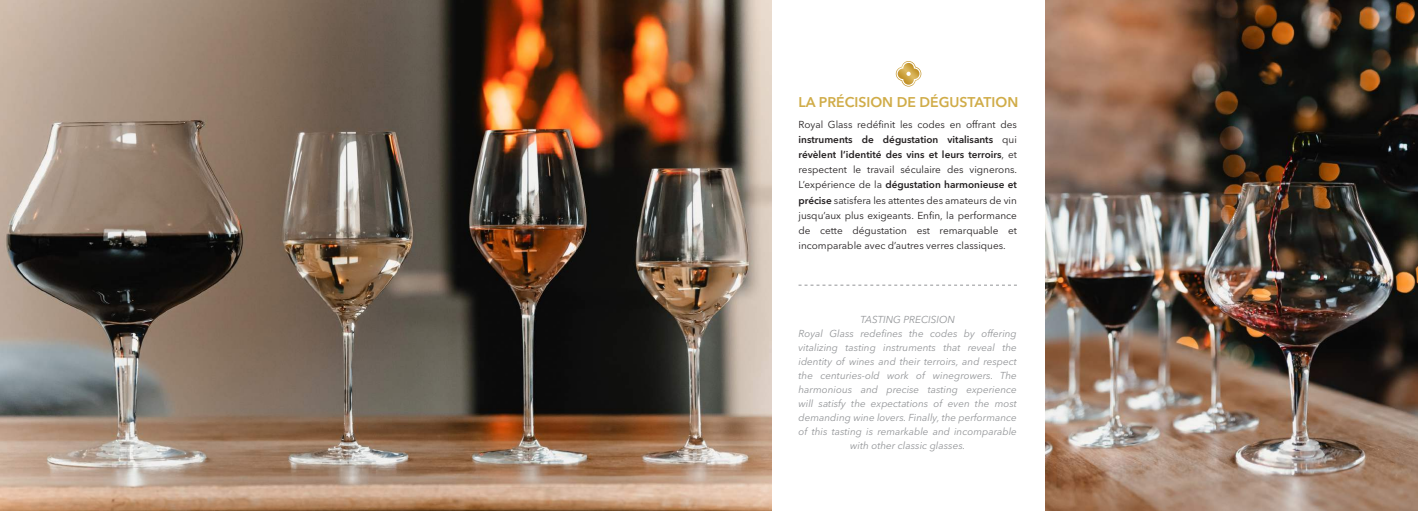
<style>
.page{position:relative;width:1418px;height:511px;background:#fff}
.page>*{position:absolute;margin:0;border:0;box-sizing:border-box;transform-origin:0 0}
.t1{font:600 14px "Avenir Next LT Pro";color:#d0ac48}
.t2{font:10px/15px "Avenir Next LT Pro";color:#231f20;text-align:justify}
.t3{font:italic 10px/14px "Avenir Next LT Pro";color:#939598;text-align:center}
.s1{font-weight:600}
</style>
<div class="page">
<img style="left:1045px;top:0;width:372px;height:510px">
<img style="left:0;top:0;width:771px;height:510px">
<svg style="left:895px;top:61px;width:26px;height:25px"></svg>
<svg style="left:798px;top:284px;width:218px;height:1px"></svg>
<h1 class="t1" style="left:798px;top:94px;width:221px">LA PRÉCISION DE DÉGUSTATION</h1>
<p class="t2" style="left:798px;top:117px;width:220px">Royal Glass redéfinit les codes en offrant des <span class="s1">instruments de dégustation vitalisants</span> qui <span class="s1">révèlent l’identité des vins et leurs terroirs</span>, et respectent le travail séculaire des vignerons.<br>L’expérience de la <span class="s1">dégustation harmonieuse et précise</span> satisfera les attentes des amateurs de vin jusqu’aux plus exigeants. Enfin, la performance de cette dégustation est remarquable et incomparable avec d’autres verres classiques.</p>
<p class="t3" style="left:798px;top:312px;width:220px">TASTING PRECISION<br>Royal Glass redefines the codes by offering vitalizing tasting instruments that reveal the identity of wines and their terroirs, and respect the centuries-old work of winegrowers. The harmonious and precise tasting experience will satisfy the expectations of even the most demanding wine lovers. Finally, the performance of this tasting is remarkable and incomparable with other classic glasses.</p>
</div>
